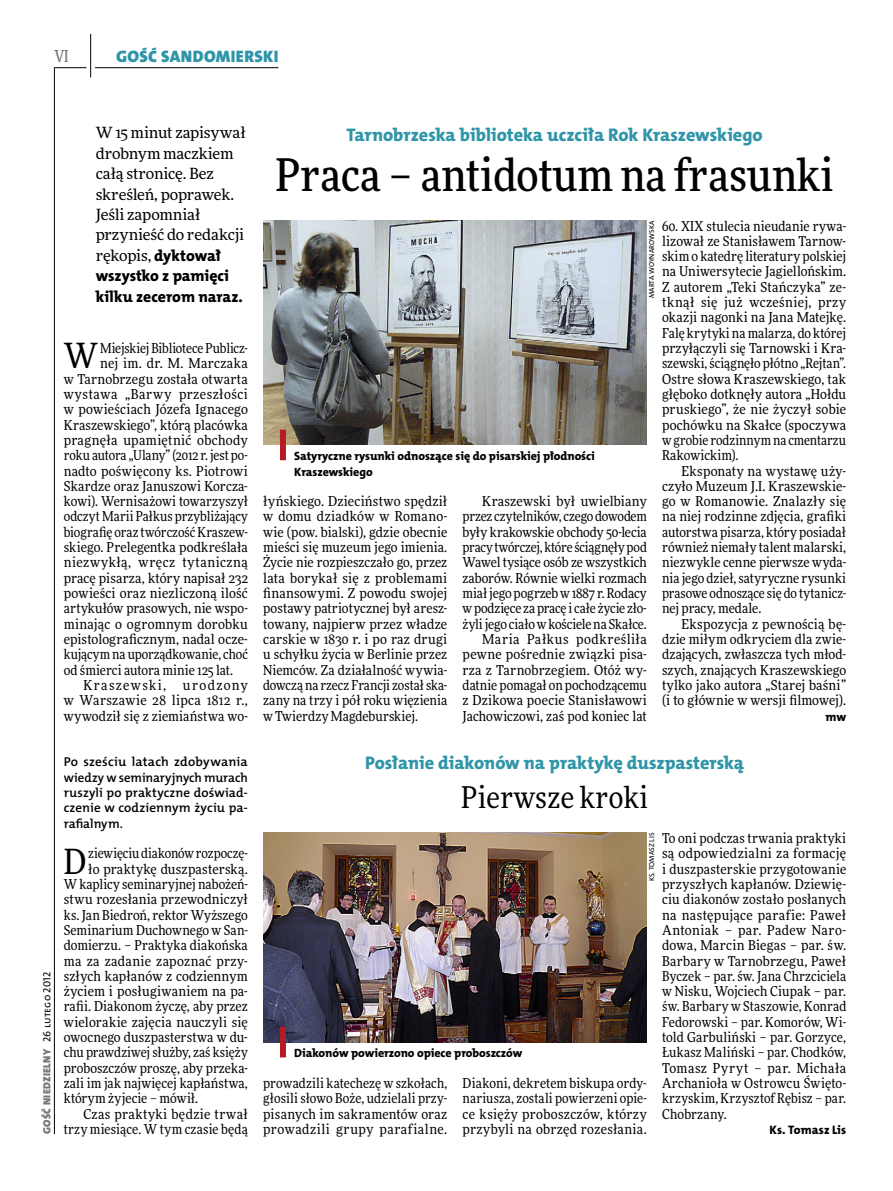
<style>
.page{position:relative;width:893px;height:1191px;background:#fff}
.page>*{position:absolute;margin:0;border:0;box-sizing:border-box;transform-origin:0 0}
.t1{font:500 45px "Freeday Narrow";color:#000}
.t2{font:34.8px "Freeday Narrow News";color:#000}
.t3{font:30px "Freeday Narrow News";letter-spacing:.01em;color:#000}
.t4{font:18.3px "The Mix HP8 Ex Bld";letter-spacing:-.005em;color:#2f95a8}
.t5{font:16.65px "The Mix HP9 Blk";letter-spacing:.02em;color:#2f95a8}
.t6{font:500 16.5px "Freeday Narrow";color:#777778;scale:.9 1}
.t7{font:15.75px/20.4px "The Mix HP8 Ex Bld";letter-spacing:-.005em;color:#000}
.t8{font:15.45px/20.4px "Freeday News";letter-spacing:-.01em;color:#000}
.t9{font:13.65px/15.3px "Freeday Narrow News";letter-spacing:.01em;color:#000;text-align:justify}
.t10{font:13.65px "Freeday Narrow News";letter-spacing:-.015em;color:#000}
.t11{font:13.65px "Freeday Narrow News";letter-spacing:.04em;color:#000}
.t12{font:13.65px "Freeday Narrow News";letter-spacing:.035em;color:#000}
.t13{font:13.65px "Freeday Narrow News";letter-spacing:.03em;color:#000}
.t14{font:13.65px "Freeday Narrow News";letter-spacing:.095em;color:#000}
.t15{font:12.9px/15.3px "The Mix HP6 Se Bld";letter-spacing:.005em;color:#000;text-align:justify}
.t16{font:12.3px "The Mix HP8 Ex Bld";letter-spacing:.005em;color:#000}
.t17{font:12px/15.3px "The Mix HP8 Ex Bld";letter-spacing:-.005em;color:#000}
.t18{font:10.5px "The Mix HP9 Blk";letter-spacing:.025em;color:#777778}
.t19{font:7.2px "The Mix HP5 Plain";letter-spacing:.015em;color:#000}
.s1{font-family:"The Mix HP8 Ex Bld";font-size:15.75px}
.s2{font-family:"The Mix HP5 Plain";color:#000}
</style>
<div class="page">
<hr style="left:54px;top:67px;width:1px;height:1067px;background:#000">
<hr style="left:90px;top:34px;width:1px;height:43px;background:#000">
<hr style="left:54px;top:67px;width:32px;height:1px;background:#000">
<hr style="left:95px;top:67px;width:183px;height:1px;background:#000">
<img style="left:263px;top:220px;width:384px;height:225px">
<div style="left:280px;top:430px;width:6px;height:30px;background:#b51b24"></div>
<img style="left:263px;top:832px;width:384px;height:210px">
<div style="left:280px;top:1026px;width:6px;height:31px;background:#b51b24"></div>
<p class="t6" style="left:54px;top:46px;width:17px">VI</p>
<p class="t5" style="left:116px;top:46px;width:164px">GOŚĆ SANDOMIERSKI</p>
<p class="t8" style="left:96px;top:122px;width:152px">W 15 minut zapisywał drobnym maczkiem całą stronicę. Bez skreśleń, poprawek.<br>Jeśli zapomniał przynieść do redakcji rękopis, <span class="s1">dyktował</span></p>
<p class="t7" style="left:96px;top:266px;width:149px">wszystko z pamięci kilku zecerom naraz.</p>
<h2 class="t2" style="left:64px;top:334px;width:36px">W</h2>
<p class="t10" style="left:100px;top:340px;width:149px">Miejskiej Bibliotece Publicz-</p>
<p class="t9" style="left:100px;top:356px;width:149px">nej im. dr. M. Marczaka</p>
<p class="t9" style="left:64px;top:371px;width:186px">w Tarnobrzegu została otwarta</p>
<p class="t12" style="left:64px;top:386px;width:186px">wystawa „Barwy przeszłości</p>
<p class="t9" style="left:64px;top:401px;width:186px">w powieściach Józefa Ignacego</p>
<p class="t9" style="left:64px;top:417px;width:186px">Kraszewskiego”, którą placówka</p>
<p class="t9" style="left:64px;top:432px;width:186px">pragnęła upamiętnić obchody</p>
<p class="t9" style="left:64px;top:447px;width:186px">roku autora „Ulany” (2012 r. jest po-</p>
<p class="t9" style="left:64px;top:463px;width:186px">nadto poświęcony ks. Piotrowi</p>
<p class="t9" style="left:64px;top:478px;width:186px">Skardze oraz Januszowi Korcza-</p>
<p class="t9" style="left:64px;top:493px;width:186px">kowi). Wernisażowi towarzyszył</p>
<p class="t9" style="left:64px;top:509px;width:186px">odczyt Marii Pałkus przybliżający</p>
<p class="t9" style="left:64px;top:524px;width:186px">biografię oraz twórczość Kraszew-</p>
<p class="t9" style="left:64px;top:539px;width:186px">skiego. Prelegentka podkreślała</p>
<p class="t11" style="left:64px;top:554px;width:186px">niezwykłą, wręcz tytaniczną</p>
<p class="t9" style="left:64px;top:570px;width:186px">pracę pisarza, który napisał 232</p>
<p class="t9" style="left:64px;top:585px;width:186px">powieści oraz niezliczoną ilość</p>
<p class="t9" style="left:64px;top:600px;width:186px">artykułów prasowych, nie wspo-</p>
<p class="t9" style="left:64px;top:616px;width:186px">minając o ogromnym dorobku</p>
<p class="t9" style="left:64px;top:631px;width:186px">epistolograficznym, nadal ocze-</p>
<p class="t9" style="left:64px;top:646px;width:186px">kującym na uporządkowanie, choć</p>
<p class="t9" style="left:64px;top:662px;width:171px">od śmierci autora minie 125 lat.</p>
<p class="t14" style="left:83px;top:676px;width:166px">Kraszewski, urodzony</p>
<p class="t9" style="left:64px;top:692px;width:186px">w Warszawie 28 lipca 1812 r.,</p>
<p class="t9" style="left:64px;top:708px;width:186px">wywodził się z ziemiaństwa wo-</p>
<p class="t18" style="left:40px;top:1134px;width:163px;rotate:-90deg">GOŚĆ NIEDZIELNY <span class="s2">26 lutego 2012</span></p>
<p class="t15" style="left:64px;top:754px;width:186px">Po sześciu latach zdobywania wiedzy w seminaryjnych murach ruszyli po praktyczne doświad&shy;czenie w codziennym życiu pa&shy;rafialnym.</p>
<h2 class="t2" style="left:64px;top:840px;width:24px">D</h2>
<p class="t9" style="left:88px;top:845px;width:161px">ziewięciu diakonów rozpoczę-</p>
<p class="t9" style="left:88px;top:861px;width:161px">ło praktykę duszpasterską.</p>
<p class="t9" style="left:64px;top:876px;width:186px">W kaplicy seminaryjnej nabożeń-</p>
<p class="t9" style="left:64px;top:891px;width:186px">stwu rozesłania przewodniczył</p>
<p class="t9" style="left:64px;top:907px;width:186px">ks. Jan Biedroń, rektor Wyższego</p>
<p class="t9" style="left:64px;top:922px;width:186px">Seminarium Duchownego w San-</p>
<p class="t9" style="left:64px;top:937px;width:186px">domierzu. – Praktyka diakońska</p>
<p class="t9" style="left:64px;top:953px;width:186px">ma za zadanie zapoznać przy-</p>
<p class="t9" style="left:64px;top:968px;width:186px">szłych kapłanów z codziennym</p>
<p class="t9" style="left:64px;top:983px;width:186px">życiem i posługiwaniem na pa-</p>
<p class="t9" style="left:64px;top:998px;width:186px">rafii. Diakonom życzę, aby przez</p>
<p class="t9" style="left:64px;top:1014px;width:186px">wielorakie zajęcia nauczyli się</p>
<p class="t9" style="left:64px;top:1029px;width:186px">owocnego duszpasterstwa w du-</p>
<p class="t9" style="left:64px;top:1044px;width:186px">chu prawdziwej służby, zaś księży</p>
<p class="t9" style="left:64px;top:1060px;width:186px">proboszczów proszę, aby przeka-</p>
<p class="t9" style="left:64px;top:1075px;width:186px">zali im jak najwięcej kapłaństwa,</p>
<p class="t9" style="left:64px;top:1090px;width:136px">którym żyjecie – mówił.</p>
<p class="t13" style="left:83px;top:1105px;width:166px">Czas praktyki będzie trwał</p>
<p class="t9" style="left:64px;top:1121px;width:186px">trzy miesiące. W tym czasie będą</p>
<h3 class="t4" style="left:346px;top:123px;width:418px">Tarnobrzeska biblioteka uczciła Rok Kraszewskiego</h3>
<h1 class="t1" style="left:276px;top:147px;width:560px">Praca – antidotum na frasunki</h1>
<p class="t19" style="left:647px;top:298px;width:79px;rotate:-90deg">Marta Woynarowska</p>
<p class="t9" style="left:662px;top:218px;width:186px">60. XIX stulecia nieudanie rywa&shy;lizował ze Stanisławem Tarnow&shy;skim o katedrę literatury polskiej na Uniwersytecie Jagiellońskim.<br>Z autorem „Teki Stańczyka” ze&shy;tknął się już wcześniej, przy okazji nagonki na Jana Matejkę.<br>Falę krytyki na malarza, do której przyłączyli się Tarnowski i Kra&shy;szewski, ściągnęło płótno „Rejtan”.<br>Ostre słowa Kraszewskiego, tak głęboko dotknęły autora „Hołdu pruskiego”, że nie życzył sobie pochówku na Skałce (spoczywa w grobie rodzinnym na cmentarzu Rakowickim).</p>
<p class="t9" style="left:662px;top:463px;width:186px;text-indent:20px">Eksponaty na wystawę uży&shy;czyło Muzeum J.I. Kraszewskie&shy;go w Romanowie. Znalazły się na niej rodzinne zdjęcia, grafiki autorstwa pisarza, który posiadał również niemały talent malarski, niezwykle cenne pierwsze wyda&shy;nia jego dzieł, satyryczne rysunki prasowe odnoszące się do tytanicz&shy;nej pracy, medale.</p>
<p class="t9" style="left:662px;top:616px;width:186px;text-indent:20px">Ekspozycja z pewnością bę&shy;dzie miłym odkryciem dla zwie&shy;dzających, zwłaszcza tych młod&shy;szych, znających Kraszewskiego tylko jako autora „Starej baśni” (i to głównie w wersji filmowej).</p>
<p class="t16" style="left:825px;top:708px;width:22px">mw</p>
<p class="t17" style="left:294px;top:448px;width:302px">Satyryczne rysunki odnoszące się do pisarskiej płodności<br>Kraszewskiego</p>
<p class="t9" style="left:263px;top:493px;width:186px">łyńskiego. Dzieciństwo spędził w domu dziadków w Romano&shy;wie (pow. bialski), gdzie obecnie mieści się muzeum jego imienia.<br>Życie nie rozpieszczało go, przez lata borykał się z problemami finansowymi. Z powodu swojej postawy patriotycznej był aresz&shy;towany, najpierw przez władze carskie w 1830 r. i po raz drugi u schyłku życia w Berlinie przez Niemców. Za działalność wywia&shy;dowczą na rzecz Francji został ska&shy;zany na trzy i pół roku więzienia w Twierdzy Magdeburskiej.</p>
<p class="t9" style="left:463px;top:493px;width:186px;text-align:right">Kraszewski był uwielbiany przez czytelników, czego dowodem były krakowskie obchody 50-lecia pracy twórczej, które ściągnęły pod<br>Wawel tysiące osób ze wszystkich zaborów. Równie wielki rozmach miał jego pogrzeb w 1887 r. Rodacy w podzięce za pracę i całe życie zło&shy;żyli jego ciało w kościele na Skałce.<br>Maria Pałkus podkreśliła pewne pośrednie związki pisa&shy;rza z Tarnobrzegiem. Otóż wy&shy;datnie pomagał on pochodzącemu z Dzikowa poecie Stanisławowi<br>Jachowiczowi, zaś pod koniec lat</p>
<h3 class="t4" style="left:365px;top:751px;width:380px">Posłanie diakonów na praktykę duszpasterską</h3>
<h3 class="t3" style="left:461px;top:778px;width:189px">Pierwsze kroki</h3>
<p class="t9" style="left:662px;top:830px;width:186px">To oni podczas trwania praktyki są odpowiedzialni za formację i duszpasterskie przygotowanie przyszłych kapłanów. Dziewię&shy;ciu diakonów zostało posłanych na następujące parafie: Paweł Antoniak – par. Padew Naro&shy;dowa, Marcin Biegas – par. św.<br>Barbary w Tarnobrzegu, Paweł Byczek – par. św. Jana Chrzciciela w Nisku, Wojciech Ciupak – par. św. Barbary w Staszowie, Konrad Fedorowski – par. Komorów, Wi&shy;told Garbuliński – par. Gorzyce, Łukasz Maliński – par. Chodków, Tomasz Pyryt – par. Michała Archanioła w Ostrowcu Święto&shy;krzyskim, Krzysztof Rębisz – par.<br>Chobrzany.</p>
<p class="t16" style="left:769px;top:1122px;width:78px">Ks. Tomasz Lis</p>
<p class="t19" style="left:647px;top:881px;width:50px;rotate:-90deg">Ks. Tomasz Lis</p>
<p class="t17" style="left:294px;top:1045px;width:229px">Diakonów powierzono opiece proboszczów</p>
<p class="t9" style="left:263px;top:1075px;width:186px">prowadzili katechezę w szkołach, głosili słowo Boże, udzielali przy&shy;pisanych im sakramentów oraz prowadzili grupy parafialne.</p>
<p class="t9" style="left:463px;top:1075px;width:186px">Diakoni, dekretem biskupa ordy&shy;nariusza, zostali powierzeni opie&shy;ce księży proboszczów, którzy przybyli na obrzęd rozesłania.</p>
</div>
